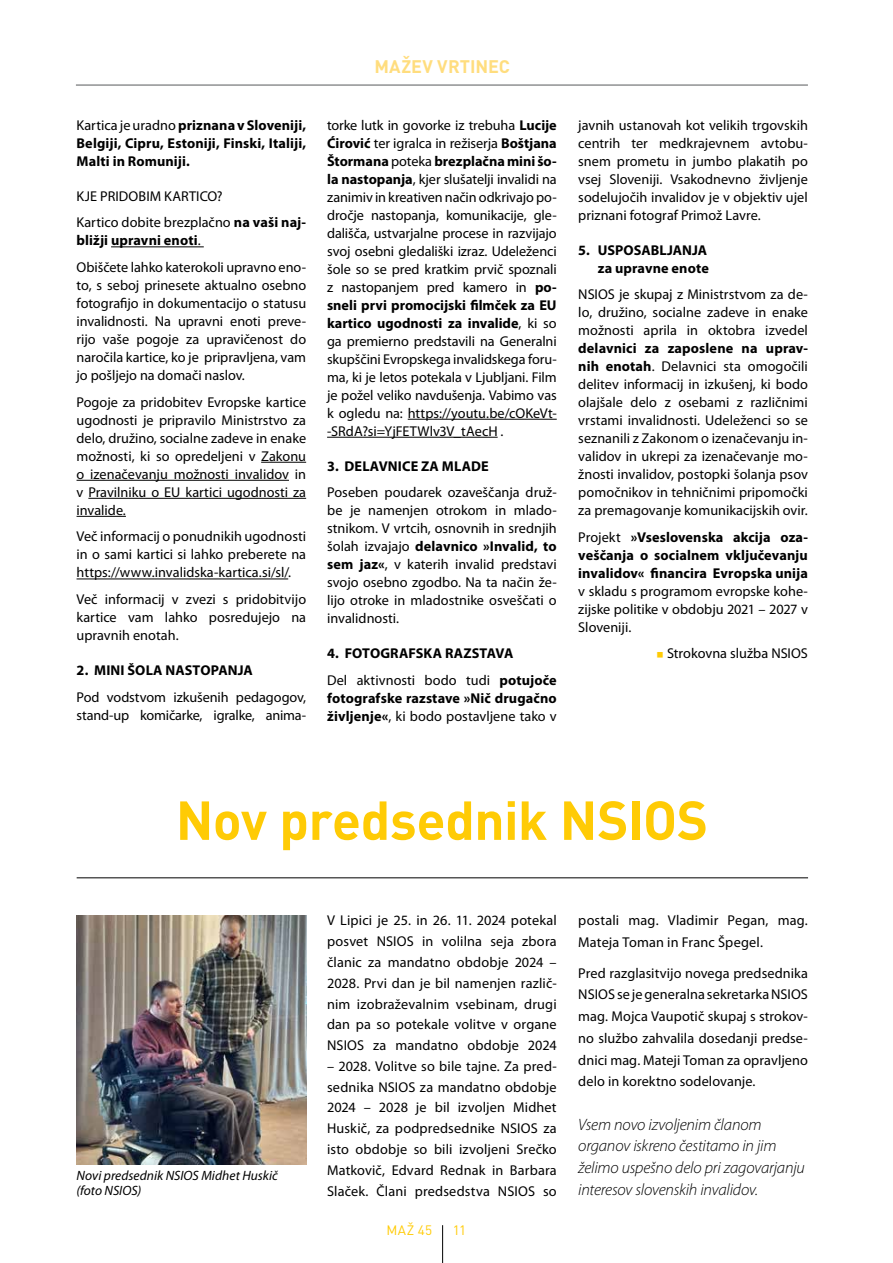
<style>
.page{position:relative;width:893px;height:1263px;background:#fff}
.page>*{position:absolute;margin:0;border:0;box-sizing:border-box;transform-origin:0 0}
.t1{font:700 54px "DIN Pro";letter-spacing:-.01em;color:#ffcb05}
.t2{font:700 18px "DIN Pro";color:#ffdd7e}
.t3{font:italic 300 16.5px/21.8px "Myriad Pro";letter-spacing:-.01em;color:#000}
.t4{font:14.25px/18px "Myriad Pro";color:#000;text-align:justify}
.t5{font:700 14.25px/18px "Myriad Pro";letter-spacing:.005em;color:#000;text-align:justify}
.t6{font:italic 13.5px/15px "Myriad Pro";color:#000}
.t7{font:13.5px "DIN Pro";letter-spacing:.035em;color:#ffcb05}
.s1{font-weight:400}
.s2{font-weight:700}
.s3{color:#ffcb05}
</style>
<div class="page">
<hr style="left:76px;top:85px;width:732px;height:1px;background:#58595b">
<hr style="left:442px;top:1225px;width:1px;height:38px;background:#000">
<hr style="left:111px;top:246px;width:93px;height:1px;background:#000">
<hr style="left:261px;top:462px;width:45px;height:1px;background:#000">
<hr style="left:77px;top:480px;width:212px;height:1px;background:#000">
<hr style="left:88px;top:498px;width:218px;height:1px;background:#000">
<hr style="left:77px;top:516px;width:49px;height:1px;background:#000">
<hr style="left:77px;top:579px;width:211px;height:1px;background:#000">
<hr style="left:408px;top:419px;width:149px;height:1px;background:#000">
<hr style="left:327px;top:437px;width:171px;height:1px;background:#000">
<hr style="left:77px;top:877px;width:731px;height:1px;background:#000">
<img style="left:77px;top:916px;width:229px;height:249px">
<p class="t5" style="left:77px;top:115px;width:231px"><span class="s1">Kartica je uradno</span> priznana v Sloveniji, Belgiji, Cipru, Estoniji, Finski, Italiji, Malti in Romuniji.</p>
<p class="t4" style="left:77px;top:183px;width:231px;line-height:26.5px">KJE PRIDOBIM KARTICO?<br>Kartico dobite brezplačno <span class="s2">na vaši naj-</span></p>
<p class="t4" style="left:77px;top:227px;width:231px;line-height:26.5px"><span class="s2">bližji upravni enoti</span>.<br>Obiščete lahko katerokoli upravno eno-</p>
<p class="t4" style="left:77px;top:276px;width:231px">to, s seboj prinesete aktualno osebno fotografijo in dokumentacijo o statusu invalidnosti. Na upravni enoti preve&shy;rijo vaše pogoje za upravičenost do naročila kartice, ko je pripravljena, vam jo pošljejo na domači naslov.</p>
<p class="t4" style="left:77px;top:393px;width:231px">Pogoje za pridobitev Evropske kartice ugodnosti je pripravilo Ministrstvo za delo, družino, socialne zadeve in enake možnosti, ki so opredeljeni v Zakonu o izenačevanju možnosti invalidov in v Pravilniku o EU kartici ugodnosti za invalide.</p>
<p class="t4" style="left:77px;top:527px;width:231px">Več informacij o ponudnikih ugodnosti in o sami kartici si lahko preberete na https://www.invalidska-kartica.si/sl/.</p>
<p class="t4" style="left:77px;top:590px;width:231px">Več informacij v zvezi s pridobitvijo kartice vam lahko posredujejo na upravnih enotah.</p>
<p class="t5" style="left:77px;top:661px;width:178px">2. MINI ŠOLA NASTOPANJA</p>
<p class="t4" style="left:77px;top:688px;width:231px">Pod vodstvom izkušenih pedagogov, stand-up komičarke, igralke, anima-</p>
<p class="t2" style="left:374px;top:54px;width:137px">MAŽEV VRTINEC</p>
<p class="t4" style="left:327px;top:116px;width:231px">torke lutk in govorke iz trebuha <span class="s2">Lucije Ćirović</span> ter igralca in režiserja <span class="s2">Boštjana Štormana</span> poteka <span class="s2">brezplačna mini šo&shy;la nastopanja</span>, kjer slušatelji invalidi na zanimiv in kreativen način odkrivajo po&shy;dročje nastopanja, komunikacije, gle&shy;dališča, ustvarjalne procese in razvijajo svoj osebni gledališki izraz. Udeleženci šole so se pred kratkim prvič spoznali z nastopanjem pred kamero in <span class="s2">po&shy;sneli prvi promocijski filmček za EU kartico ugodnosti za invalide</span>, ki so ga premierno predstavili na Generalni skupščini Evropskega invalidskega foru&shy;ma, ki je letos potekala v Ljubljani. Film je požel veliko navdušenja. Vabimo vas k ogledu na: https://youtu.be/cOKeVt--SRdA?si=YjFETWlv3V_tAecH .</p>
<p class="t5" style="left:327px;top:456px;width:163px">3. DELAVNICE ZA MLADE</p>
<p class="t4" style="left:327px;top:483px;width:231px">Poseben poudarek ozaveščanja druž&shy;be je namenjen otrokom in mlado&shy;stnikom. V vrtcih, osnovnih in srednjih šolah izvajajo <span class="s2">delavnico »Invalid, to sem jaz«</span>, v katerih invalid predstavi svojo osebno zgodbo. Na ta način že&shy;lijo otroke in mladostnike osveščati o invalidnosti.</p>
<p class="t5" style="left:327px;top:640px;width:231px;line-height:26.5px">4. FOTOGRAFSKA RAZSTAVA<br><span class="s1">Del aktivnosti bodo tudi</span> potujoče</p>
<p class="t5" style="left:327px;top:688px;width:231px">fotografske razstave »Nič drugačno življenje«<span class="s1">, ki bodo postavljene tako v</span></p>
<p class="t4" style="left:578px;top:116px;width:231px">javnih ustanovah kot velikih trgovskih centrih ter medkrajevnem avtobu&shy;snem prometu in jumbo plakatih po vsej Sloveniji. Vsakodnevno življenje sodelujočih invalidov je v objektiv ujel priznani fotograf Primož Lavre.</p>
<p class="t5" style="left:578px;top:240px;width:132px;text-align:right">5. USPOSABLJANJA za upravne enote</p>
<p class="t4" style="left:578px;top:285px;width:231px">NSIOS je skupaj z Ministrstvom za de&shy;lo, družino, socialne zadeve in enake možnosti aprila in oktobra izvedel</p>
<p class="t4" style="left:578px;top:339px;width:231px"><span class="s2">delavnici za zaposlene na uprav&shy;nih enotah</span>. Delavnici sta omogočili delitev informacij in izkušenj, ki bodo olajšale delo z osebami z različnimi vrstami invalidnosti. Udeleženci so se seznanili z Zakonom o izenačevanju in&shy;validov in ukrepi za izenačevanje mo&shy;žnosti invalidov, postopki šolanja psov pomočnikov in tehničnimi pripomočki za premagovanje komunikacijskih ovir.</p>
<p class="t5" style="left:578px;top:527px;width:231px"><span class="s1">Projekt</span> »Vseslovenska akcija oza&shy;veščanja o socialnem vključevanju invalidov« financira Evropska unija</p>
<p class="t4" style="left:578px;top:582px;width:231px">v skladu s programom evropske kohe&shy;zijske politike v obdobju 2021 – 2027 v Sloveniji.</p>
<p class="t4" style="left:656px;top:644px;width:153px"><span class="s3">○</span> Strokovna služba NSIOS</p>
<h1 class="t1" style="left:176px;top:784px;width:534px">Nov predsednik NSIOS</h1>
<p class="t6" style="left:77px;top:1168px;width:203px">Novi predsednik NSIOS Midhet Huskič (foto NSIOS)</p>
<p class="t4" style="left:327px;top:910px;width:231px;line-height:20.9px">V Lipici je 25. in 26. 11. 2024 potekal posvet NSIOS in volilna seja zbora članic za mandatno obdobje 2024 – 2028. Prvi dan je bil namenjen različ&shy;nim izobraževalnim vsebinam, drugi dan pa so potekale volitve v organe NSIOS za mandatno obdobje 2024</p>
<p class="t4" style="left:327px;top:1055px;width:231px;line-height:20.9px">– 2028. Volitve so bile tajne. Za pred&shy;sednika NSIOS za mandatno obdobje 2024 – 2028 je bil izvoljen Midhet Huskič, za podpredsednike NSIOS za isto obdobje so bili izvoljeni Srečko Matkovič, Edvard Rednak in Barbara Slaček. Člani predsedstva NSIOS so</p>
<p class="t7" style="left:386px;top:1221px;width:47px">MAŽ 45</p>
<p class="t7" style="left:453px;top:1221px;width:15px">11</p>
<p class="t4" style="left:578px;top:909px;width:231px;line-height:21.8px">postali mag. Vladimir Pegan, mag.<br>Mateja Toman in Franc Špegel.</p>
<p class="t4" style="left:578px;top:962px;width:231px;line-height:21.8px">Pred razglasitvijo novega predsednika NSIOS se je generalna sekretarka NSIOS mag. Mojca Vaupotič skupaj s strokov&shy;no službo zahvalila dosedanji predse&shy;dnici mag. Mateji Toman za opravljeno delo in korektno sodelovanje.</p>
<p class="t3" style="left:578px;top:1113px;width:228px">Vsem novo izvoljenim članom organov iskreno čestitamo in jim želimo uspešno delo pri zagovarjanju interesov slovenskih invalidov.</p>
</div>
